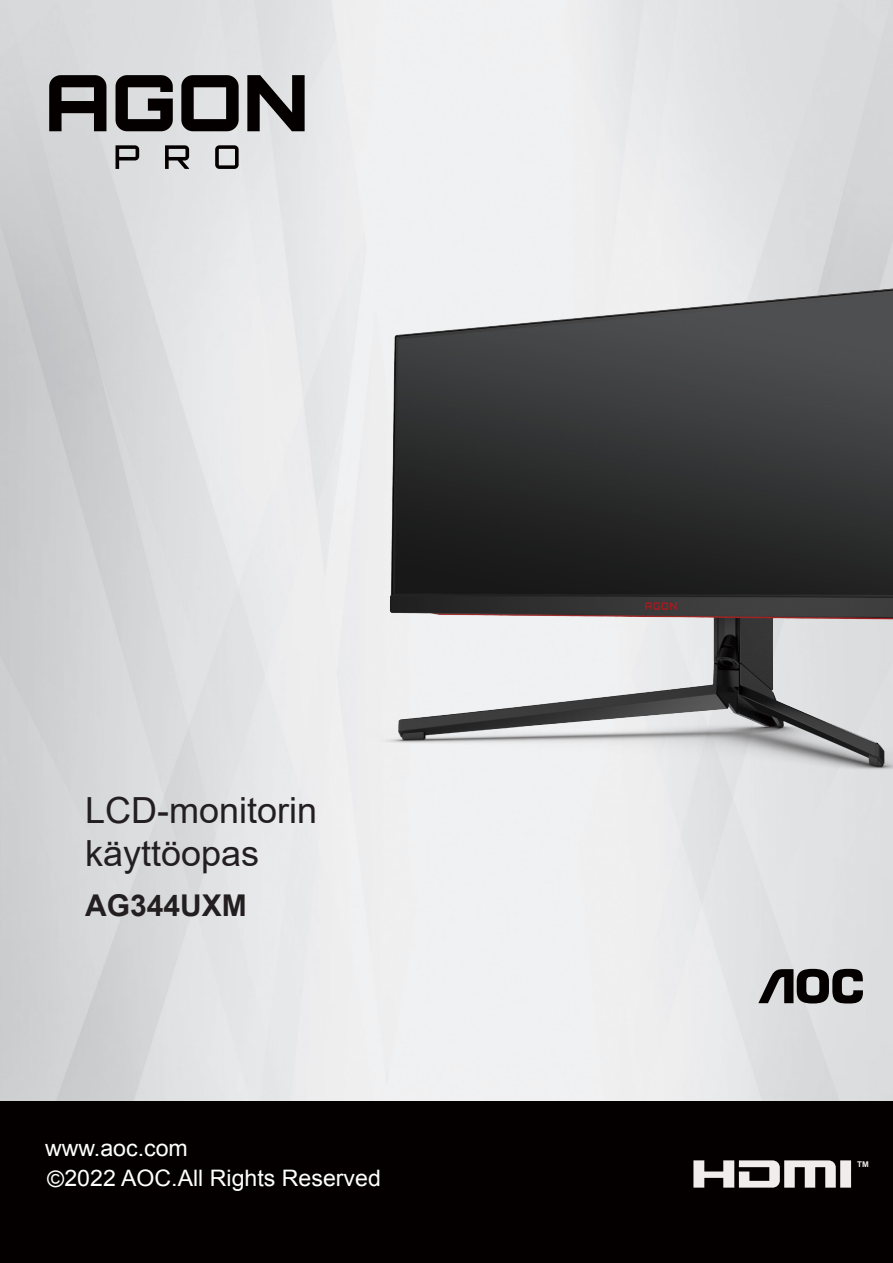
<style>
.page{position:relative;width:893px;height:1263px;background:#fff}
.page>*{position:absolute;margin:0;border:0;box-sizing:border-box;transform-origin:0 0}
.无间隔{font:36px/43.2px "Arial";color:#231f20}
.无间隔-2{font:700 30px "Arial";color:#231f20}
.t1{font:22.65px "Arial";color:#fff}
.t2{font:700 7.95px "Arial";color:#f2eded}
</style>
<div class="page">
<div style="left:0;top:1101px;width:893px;height:162px;background:#040000"></div>
<svg style="left:758px;top:969px;width:105px;height:34px;background:#5f5d5e"></svg>
<svg style="left:116px;top:145px;width:23px;height:24px"></svg>
<svg style="left:165px;top:145px;width:24px;height:24px"></svg>
<svg style="left:215px;top:145px;width:24px;height:24px"></svg>
<svg style="left:247px;top:75px;width:58px;height:56px;background:#585657"></svg>
<svg style="left:49px;top:75px;width:57px;height:56px;background:#4b494a"></svg>
<svg style="left:116px;top:75px;width:57px;height:56px;background:#4d4b4b"></svg>
<svg style="left:181px;top:75px;width:58px;height:56px;background:#555253"></svg>
<img style="left:369px;top:263px;width:524px;height:515px">
<svg style="left:693px;top:1160px;width:158px;height:27px"></svg>
<p class="无间隔" style="left:85px;top:788px;width:234px">LCD-monitorin käyttöopas</p>
<p class="无间隔-2" style="left:85px;top:884px;width:163px">AG344UXM</p>
<p class="t1" style="left:45px;top:1133px;width:144px">www.aoc.com</p>
<p class="t1" style="left:47px;top:1163px;width:335px">©2022 AOC.All Rights Reserved</p>
<p class="t2" style="left:857px;top:1159px;width:13px">TM</p>
</div>
